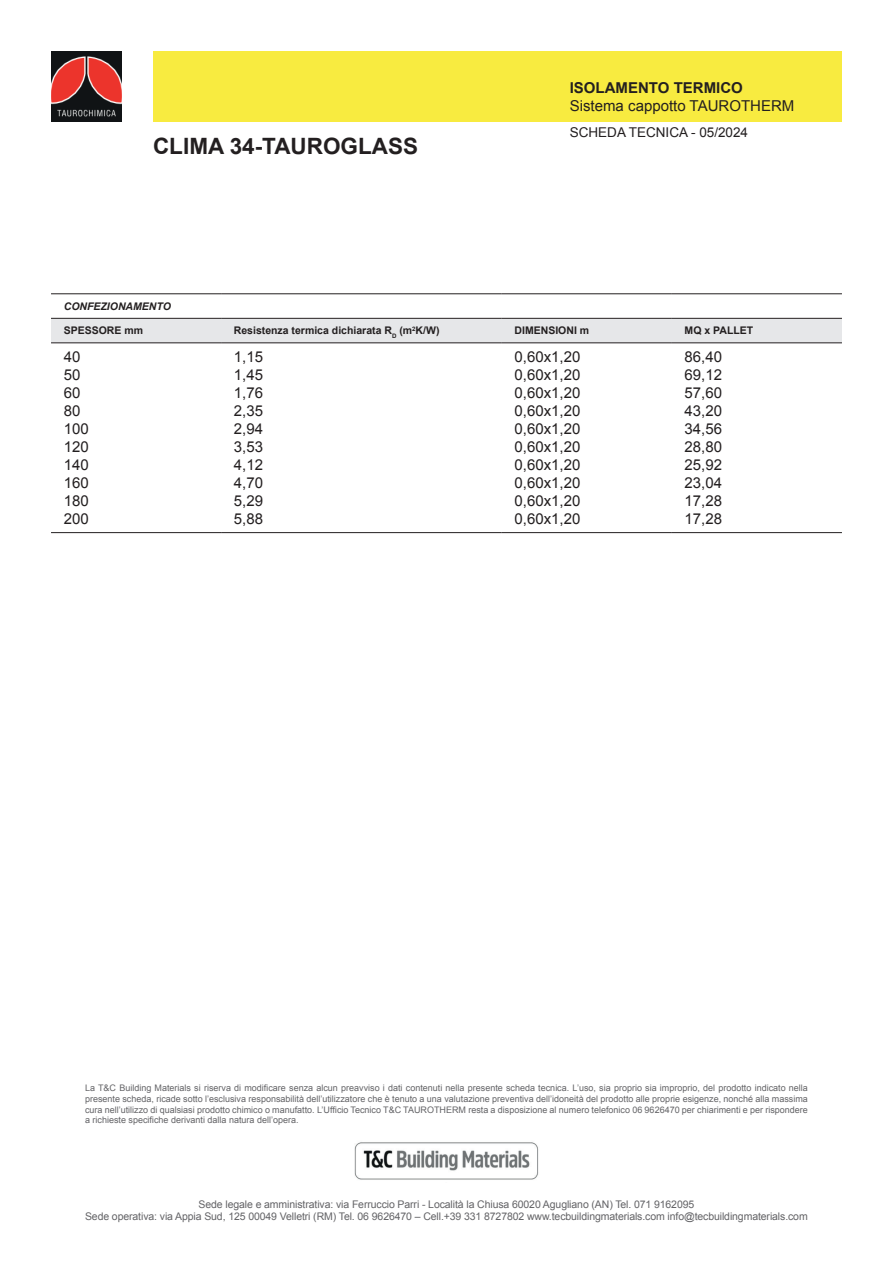
<style>
.page{position:relative;width:893px;height:1263px;background:#fff}
.page>*{position:absolute;margin:0;border:0;box-sizing:border-box;transform-origin:0 0}
.t1{font:700 22.5px "Arial";color:#231f20}
.t2{font:15px/18px "Arial";color:#231f20;text-align:justify}
.t3{font:700 15px "Arial";color:#231f20}
.t4{font:13.5px "Arial";color:#231f20}
.t5{font:10.5px/12.6px "Arial";letter-spacing:-.01em;color:#636366;text-align:center}
.t6{font:700 10.5px "Arial";color:#231f20}
.t7{font:italic 700 10.5px "Arial";color:#231f20}
.t8{font:9px/10.8px "Arial";color:#636366;text-align:justify}
</style>
<div class="page">
<div style="left:153px;top:51px;width:689px;height:70px;background:#f8eb40"></div>
<img style="left:51px;top:51px;width:71px;height:70px">
<img style="left:354px;top:1142px;width:185px;height:38px">
<div style="left:51px;top:319px;width:791px;height:24px;background:#e6e7e9"></div>
<hr style="left:51px;top:318px;width:170px;height:1px;background:#231f20">
<hr style="left:221px;top:318px;width:281px;height:1px;background:#231f20">
<hr style="left:502px;top:318px;width:170px;height:1px;background:#231f20">
<hr style="left:672px;top:318px;width:170px;height:1px;background:#231f20">
<hr style="left:51px;top:343px;width:170px;height:1px;background:#231f20">
<hr style="left:221px;top:343px;width:281px;height:1px;background:#231f20">
<hr style="left:502px;top:343px;width:170px;height:1px;background:#231f20">
<hr style="left:672px;top:343px;width:170px;height:1px;background:#231f20">
<hr style="left:51px;top:532px;width:170px;height:1px;background:#231f20">
<hr style="left:221px;top:532px;width:281px;height:1px;background:#231f20">
<hr style="left:502px;top:532px;width:170px;height:1px;background:#231f20">
<hr style="left:672px;top:532px;width:170px;height:1px;background:#231f20">
<hr style="left:51px;top:293px;width:170px;height:1px;background:#231f20">
<hr style="left:221px;top:293px;width:281px;height:1px;background:#231f20">
<hr style="left:502px;top:293px;width:170px;height:1px;background:#231f20">
<hr style="left:672px;top:293px;width:170px;height:1px;background:#231f20">
<h1 class="t1" style="left:153px;top:131px;width:266px">CLIMA 34-TAUROGLASS</h1>
<h2 class="t3" style="left:570px;top:77px;width:175px">ISOLAMENTO TERMICO</h2>
<h2 class="t2" style="left:570px;top:96px;width:226px">Sistema cappotto TAUROTHERM</h2>
<h3 class="t4" style="left:570px;top:124px;width:180px">SCHEDA TECNICA - 05/2024</h3>
<p class="t7" style="left:64px;top:299px;width:109px">CONFEZIONAMENTO</p>
<p class="t6" style="left:64px;top:324px;width:81px">SPESSORE mm</p>
<p class="t6" style="left:234px;top:324px;width:207px">Resistenza termica dichiarata R<sub>D</sub> (m<sup>2</sup>K/W)</p>
<p class="t6" style="left:514px;top:324px;width:76px">DIMENSIONI m</p>
<p class="t6" style="left:685px;top:324px;width:70px">MQ x PALLET</p>
<h2 class="t2" style="left:64px;top:348px;width:27px;text-align:left">40<br>50<br>60<br>80<br>100<br>120<br>140<br>160<br>180<br>200</h2>
<h2 class="t2" style="left:234px;top:348px;width:31px">1,15<br>1,45<br>1,76<br>2,35<br>2,94<br>3,53<br>4,12<br>4,70<br>5,29<br>5,88</h2>
<h2 class="t2" style="left:514px;top:348px;width:67px">0,60x1,20<br>0,60x1,20<br>0,60x1,20<br>0,60x1,20<br>0,60x1,20<br>0,60x1,20<br>0,60x1,20<br>0,60x1,20<br>0,60x1,20<br>0,60x1,20</h2>
<h2 class="t2" style="left:685px;top:348px;width:39px">86,40<br>69,12<br>57,60<br>43,20<br>34,56<br>28,80<br>25,92<br>23,04<br>17,28<br>17,28</h2>
<p class="t8" style="left:85px;top:1082px;width:724px">La T&amp;C Building Materials si riserva di modificare senza alcun preavviso i dati contenuti nella presente scheda tecnica. L’uso, sia proprio sia improprio, del prodotto indicato nella presente scheda, ricade sotto l’esclusiva responsabilità dell’utilizzatore che è tenuto a una valutazione preventiva dell’idoneità del prodotto alle proprie esigenze, nonché alla massima cura nell’utilizzo di qualsiasi prodotto chimico o manufatto. L’Ufficio Tecnico T&amp;C TAUROTHERM resta a disposizione al numero telefonico 06 9626470 per chiarimenti e per rispondere a richieste specifiche derivanti dalla natura dell’opera.</p>
<p class="t5" style="left:85px;top:1198px;width:724px">Sede legale e amministrativa: via Ferruccio Parri - Località la Chiusa 60020 Agugliano (AN) Tel. 071 9162095<br>Sede operativa: via Appia Sud, 125 00049 Velletri (RM) Tel. 06 9626470 – Cell.+39 331 8727802 www.tecbuildingmaterials.com info@tecbuildingmaterials.com</p>
</div>
